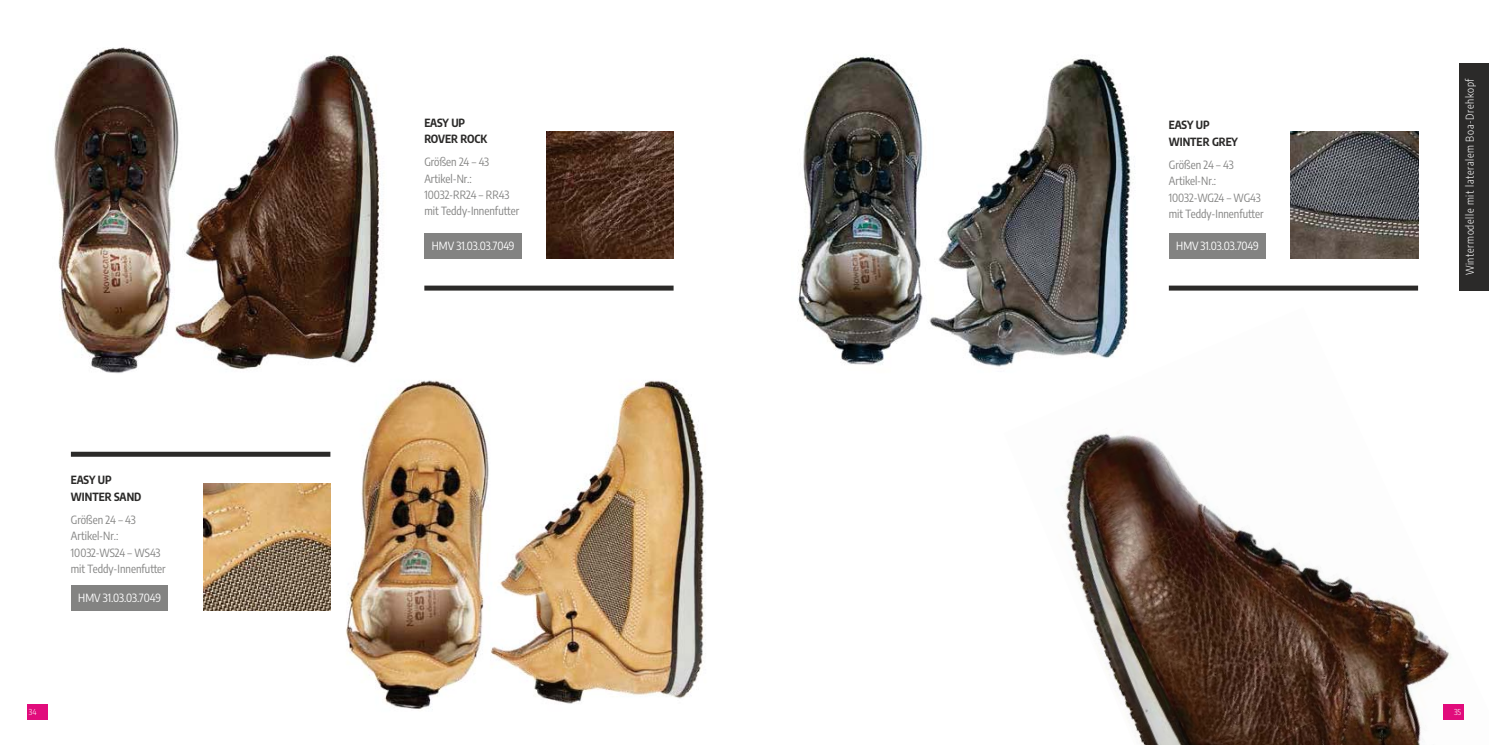
<style>
.page{position:relative;width:1489px;height:745px;background:#fff}
.page>*{position:absolute;margin:0;border:0;box-sizing:border-box;transform-origin:0 0}
.t1{font:11.25px/16.2px "Encode Sans Condensed";color:#838382}
.t2{font:11.25px "Encode Sans Condensed";letter-spacing:-.005em;color:#fff}
.t3{font:700 11.25px/16.2px "Encode Sans Condensed";color:#2b2a29}
.t4{font:300 10.62px "Encode Sans Condensed";letter-spacing:.06em;color:#fff}
.t5{font:300 8.12px "Encode Sans Condensed";color:#fff}
</style>
<div class="page">
<img style="left:54px;top:47px;width:328px;height:326px">
<img style="left:1062px;top:433px;width:402px;height:311px">
<div style="left:424px;top:285px;width:249px;height:5px;background:#2b2a29"></div>
<div style="left:424px;top:233px;width:97px;height:26px;background:#838382"></div>
<img style="left:546px;top:131px;width:127px;height:128px">
<img style="left:346px;top:380px;width:359px;height:330px">
<img style="left:333px;top:352px;width:49px;height:21px">
<div style="left:71px;top:584px;width:97px;height:26px;background:#838382"></div>
<img style="left:203px;top:483px;width:127px;height:127px">
<div style="left:71px;top:451px;width:259px;height:5px;background:#2b2a29"></div>
<img style="left:798px;top:55px;width:337px;height:312px">
<div style="left:1169px;top:233px;width:96px;height:25px;background:#838382"></div>
<img style="left:1290px;top:131px;width:127px;height:127px">
<div style="left:1168px;top:285px;width:249px;height:5px;background:#2b2a29"></div>
<div style="left:1458px;top:63px;width:30px;height:227px;background:#2b2a29"></div>
<div style="left:27px;top:704px;width:20px;height:15px;background:#e10c7c"></div>
<div style="left:1442px;top:704px;width:21px;height:15px;background:#e10c7c"></div>
<p class="t3" style="left:71px;top:473px;width:72px">EASY UP<br>WINTER SAND</p>
<p class="t1" style="left:71px;top:512px;width:96px">Größen 24 – 43<br>Artikel-Nr.:<br>10032-WS24 – WS43 mit Teddy-Innenfutter</p>
<p class="t2" style="left:78px;top:592px;width:84px">HMV 31.03.03.7049</p>
<p class="t3" style="left:424px;top:116px;width:64px">EASY UP<br>ROVER ROCK</p>
<p class="t1" style="left:424px;top:155px;width:96px">Größen 24 – 43<br>Artikel-Nr.:<br>10032-RR24 – RR43 mit Teddy-Innenfutter</p>
<p class="t2" style="left:432px;top:241px;width:84px">HMV 31.03.03.7049</p>
<p class="t3" style="left:1168px;top:118px;width:71px">EASY UP<br>WINTER GREY</p>
<p class="t1" style="left:1168px;top:157px;width:96px">Größen 24 – 43<br>Artikel-Nr.:<br>10032-WG24 – WG43 mit Teddy-Innenfutter</p>
<p class="t2" style="left:1176px;top:240px;width:84px">HMV 31.03.03.7049</p>
<p class="t4" style="left:1463px;top:275px;width:198px;rotate:-90deg">Wintermodelle mit lateralem Boa-Drehkopf</p>
<p class="t5" style="left:29px;top:707px;width:9px">34</p>
<p class="t5" style="left:1453px;top:707px;width:9px">35</p>
</div>
